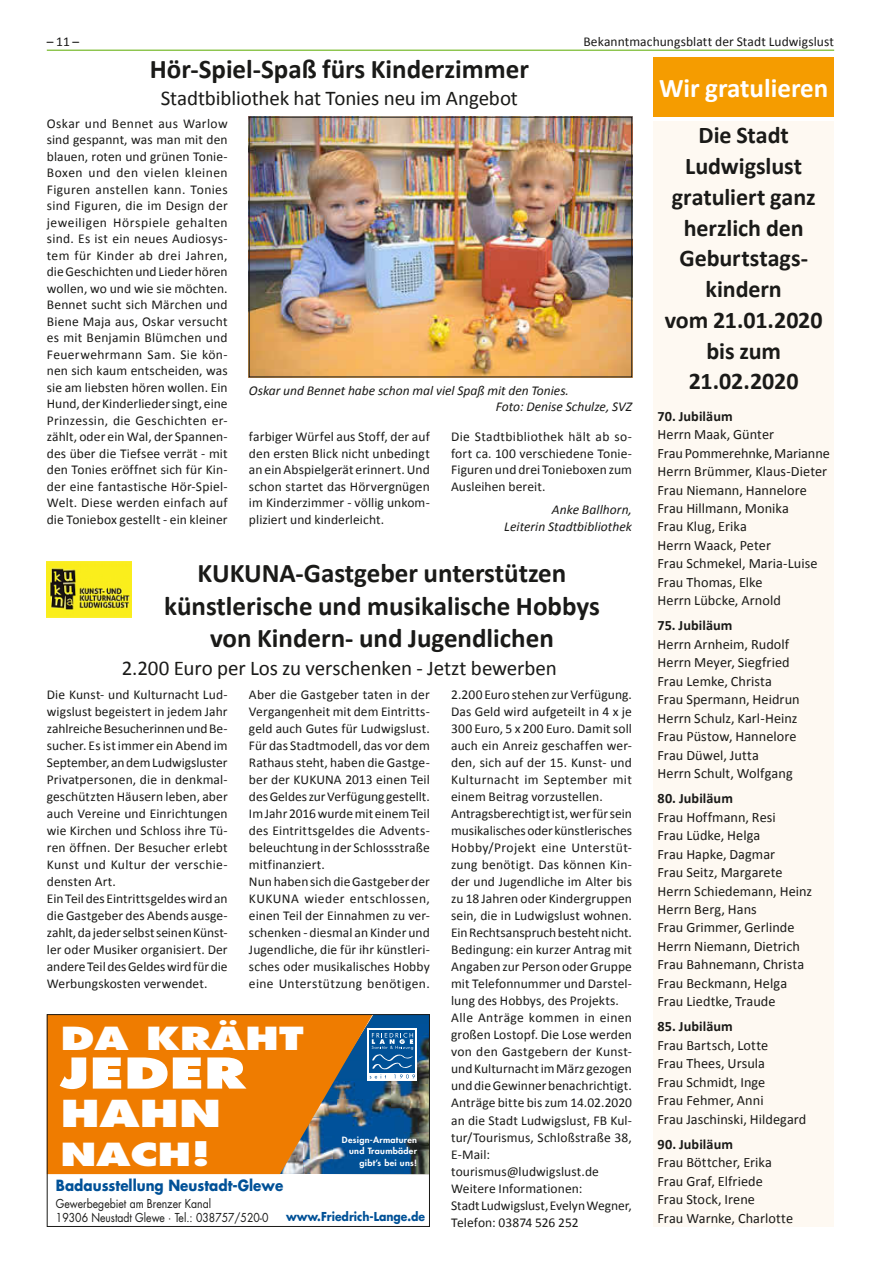
<style>
.page{position:relative;width:881px;height:1263px;background:#fff}
.page>*{position:absolute;margin:0;border:0;box-sizing:border-box;transform-origin:0 0}
.t1{font:800 41.25px "Futura LT";color:#fff;scale:1.33 1}
.t2{font:800 36.15px "Futura LT";color:#fff;scale:1.33 1}
.t3{font:800 36px/41px "Futura LT";letter-spacing:.03em;color:#fff;scale:1.07 1}
.t4{font:800 30.9px "Futura LT";color:#fff;scale:1.33 1}
.t5{font:800 27.6px "Futura LT";letter-spacing:.02em;color:#fff;scale:1.07 1}
.t6{font:700 27px/32.8px "Calibri";color:#1a1a18;text-align:center}
.t7{font:700 27px "Calibri";color:#fff}
.t8{font:700 24px/30.8px "Calibri";letter-spacing:-.005em;color:#1a1a18;text-align:center}
.t9{font:21px "Calibri";letter-spacing:-.005em;color:#1a1a18}
.t10{font:700 15px "Futura LT";color:#005197;scale:.9 1}
.t11{font:14.25px/18.5px "Calibri";letter-spacing:.005em;color:#1a1a18}
.t12{font:700 14.25px "Calibri";letter-spacing:.005em;color:#1a1a18}
.t13{font:13.5px/17px "Calibri";letter-spacing:.005em;color:#1a1a18}
.t14{font:italic 13.5px/16.5px "Calibri";color:#1a1a18;text-align:right}
.t15{font:12px/14.4px "Futura LT";color:#1a1a18;scale:.87 1}
.t16{font:700 12px "Futura LT";color:#005197;scale:.9 1}
.t17{font:800 8.4px/11.6px "Futura LT";letter-spacing:.03em;color:#fff;text-align:right;scale:1.07 1}
.t18{font:800 8.4px "Futura LT";letter-spacing:.05em;color:#005197;scale:1.07 1}
</style>
<div class="page">
<hr style="left:47px;top:50px;width:786px;height:1px;background:#75b828">
<div style="left:653px;top:57px;width:180px;height:60px;background:#f59c00"></div>
<div style="left:653px;top:121px;width:180px;height:1106px;background:#fef9f2"></div>
<img style="left:47px;top:561px;width:85px;height:57px">
<img style="left:251px;top:119px;width:378px;height:256px">
<div style="left:249px;top:117px;width:382px;height:260px;border:1px solid #1a1a18"></div>
<img style="left:372px;top:1016px;width:55px;height:158px">
<svg style="left:49px;top:1016px;width:323px;height:158px;background:#d57915"></svg>
<div style="left:47px;top:1014px;width:382px;height:213px;border:1px solid #1a1a18"></div>
<p class="t13" style="left:47px;top:33px;width:34px">– 11 –</p>
<p class="t13" style="left:583px;top:33px;width:252px">Bekanntmachungsblatt der Stadt Ludwigslust</p>
<h3 class="t7" style="left:658px;top:71px;width:171px">Wir gratulieren</h3>
<h3 class="t8" style="left:664px;top:120px;width:159px">Die Stadt<br>Ludwigslust gratuliert ganz herzlich den<br>Geburtstags&shy;kindern<br>vom 21.01.2020 bis zum<br>21.02.2020</h3>
<p class="t12" style="left:657px;top:407px;width:77px">70. Jubiläum</p>
<p class="t11" style="left:657px;top:425px;width:174px">Herrn Maak, Günter<br>Frau Pommerehnke, Marianne<br>Herrn Brümmer, Klaus-Dieter<br>Frau Niemann, Hannelore<br>Frau Hillmann, Monika<br>Frau Klug, Erika<br>Herrn Waack, Peter<br>Frau Schmekel, Maria-Luise<br>Frau Thomas, Elke<br>Herrn Lübcke, Arnold</p>
<p class="t12" style="left:657px;top:617px;width:76px">75. Jubiläum</p>
<p class="t11" style="left:657px;top:635px;width:144px">Herrn Arnheim, Rudolf<br>Herrn Meyer, Siegfried<br>Frau Lemke, Christa<br>Frau Spermann, Heidrun<br>Herrn Schulz, Karl-Heinz<br>Frau Püstow, Hannelore<br>Frau Düwel, Jutta<br>Herrn Schult, Wolfgang</p>
<p class="t12" style="left:657px;top:789px;width:77px">80. Jubiläum</p>
<p class="t11" style="left:657px;top:808px;width:156px">Frau Hoffmann, Resi<br>Frau Lüdke, Helga<br>Frau Hapke, Dagmar<br>Frau Seitz, Margarete<br>Herrn Schiedemann, Heinz<br>Herrn Berg, Hans<br>Frau Grimmer, Gerlinde<br>Herrn Niemann, Dietrich<br>Frau Bahnemann, Christa<br>Frau Beckmann, Helga<br>Frau Liedtke, Traude</p>
<p class="t12" style="left:657px;top:1018px;width:77px">85. Jubiläum</p>
<p class="t11" style="left:657px;top:1036px;width:150px">Frau Bartsch, Lotte<br>Frau Thees, Ursula<br>Frau Schmidt, Inge<br>Frau Fehmer, Anni<br>Frau Jaschinski, Hildegard</p>
<p class="t12" style="left:657px;top:1135px;width:77px">90. Jubiläum</p>
<p class="t11" style="left:657px;top:1153px;width:137px">Frau Böttcher, Erika<br>Frau Graf, Elfriede<br>Frau Stock, Irene<br>Frau Warnke, Charlotte</p>
<h3 class="t6" style="left:150px;top:52px;width:380px">Hör-Spiel-Spaß fürs Kinderzimmer</h3>
<h3 class="t9" style="left:161px;top:85px;width:358px">Stadtbibliothek hat Tonies neu im Angebot</h3>
<p class="t13" style="left:47px;top:115px;width:182px;line-height:16.5px;text-align:justify">Oskar und Bennet aus Warlow sind gespannt, was man mit den blauen, roten und grünen Tonie-Boxen und den vielen kleinen Figuren anstellen kann. Tonies sind Figuren, die im Design der jeweiligen Hörspiele gehalten sind. Es ist ein neues Audiosys&shy;tem für Kinder ab drei Jahren, die Geschichten und Lieder hören wollen, wo und wie sie möchten.<br>Bennet sucht sich Märchen und Biene Maja aus, Oskar versucht es mit Benjamin Blümchen und Feuerwehrmann Sam. Sie kön&shy;nen sich kaum entscheiden, was sie am liebsten hören wollen. Ein Hund, der Kinderlieder singt, eine Prinzessin, die Geschichten er&shy;zählt, oder ein Wal, der Spannen&shy;des über die Tiefsee verrät - mit den Tonies eröffnet sich für Kin&shy;der eine fantastische Hör-Spiel-Welt. Diese werden einfach auf die Toniebox gestellt - ein kleiner</p>
<p class="t14" style="left:495px;top:382px;width:138px;text-align:left;text-indent:-247px">Oskar und Bennet habe schon mal viel Spaß mit den Tonies.<br>Foto: Denise Schulze, SVZ</p>
<p class="t13" style="left:249px;top:429px;width:182px;line-height:16.5px;text-align:justify">farbiger Würfel aus Stoff, der auf den ersten Blick nicht unbedingt an ein Abspielgerät erinnert. Und schon startet das Hörvergnügen im Kinderzimmer - völlig unkom&shy;pliziert und kinderleicht.</p>
<p class="t13" style="left:451px;top:429px;width:182px;line-height:16.5px;text-align:justify">Die Stadtbibliothek hält ab so&shy;fort ca. 100 verschiedene Tonie-Figuren und drei Tonieboxen zum Ausleihen bereit.</p>
<p class="t14" style="left:504px;top:501px;width:129px">Anke Ballhorn,<br>Leiterin Stadtbibliothek</p>
<h3 class="t6" style="left:164px;top:556px;width:437px">KUKUNA-Gastgeber unterstützen künstlerische und musikalische Hobbys von Kindern- und Jugendlichen</h3>
<h3 class="t9" style="left:122px;top:655px;width:436px">2.200 Euro per Los zu verschenken - Jetzt bewerben</h3>
<p class="t13" style="left:47px;top:686px;width:182px">Die Kunst- und Kulturnacht Lud&shy;wigslust begeistert in jedem Jahr zahlreiche Besucherinnen und Be&shy;sucher. Es ist immer ein Abend im<br>September, an dem Ludwigsluster<br>Privatpersonen, die in denkmal&shy;geschützten Häusern leben, aber auch Vereine und Einrichtungen wie Kirchen und Schloss ihre Tü&shy;ren öffnen. Der Besucher erlebt<br>Kunst und Kultur der verschie&shy;densten Art.<br>Ein Teil des Eintrittsgeldes wird an die Gastgeber des Abends ausge&shy;zahlt, da jeder selbst seinen Künst&shy;ler oder Musiker organisiert. Der andere Teil des Geldes wird für die<br>Werbungskosten verwendet.</p>
<p class="t13" style="left:249px;top:686px;width:182px">Aber die Gastgeber taten in der<br>Vergangenheit mit dem Eintritts&shy;geld auch Gutes für Ludwigslust.<br>Für das Stadtmodell, das vor dem<br>Rathaus steht, haben die Gastge&shy;ber der KUKUNA 2013 einen Teil des Geldes zur Verfügung gestellt.<br>Im Jahr 2016 wurde mit einem Teil des Eintrittsgeldes die Advents&shy;beleuchtung in der Schlossstraße mitfinanziert.<br>Nun haben sich die Gastgeber der<br>KUKUNA wieder entschlossen, einen Teil der Einnahmen zu ver&shy;schenken - diesmal an Kinder und<br>Jugendliche, die für ihr künstleri&shy;sches oder musikalisches Hobby eine Unterstützung benötigen.</p>
<p class="t13" style="left:451px;top:686px;width:182px">2.200 Euro stehen zur Verfügung.<br>Das Geld wird aufgeteilt in 4 x je<br>300 Euro, 5 x 200 Euro. Damit soll auch ein Anreiz geschaffen wer&shy;den, sich auf der 15. Kunst- und<br>Kulturnacht im September mit einem Beitrag vorzustellen.<br>Antragsberechtigt ist, wer für sein musikalisches oder künstlerisches<br>Hobby/Projekt eine Unterstüt&shy;zung benötigt. Das können Kin&shy;der und Jugendliche im Alter bis zu 18 Jahren oder Kindergruppen sein, die in Ludwigslust wohnen.<br>Ein Rechtsanspruch besteht nicht.<br>Bedingung: ein kurzer Antrag mit<br>Angaben zur Person oder Gruppe mit Telefonnummer und Darstel&shy;lung des Hobbys, des Projekts.<br>Alle Anträge kommen in einen großen Lostopf. Die Lose werden von den Gastgebern der Kunst&shy;und Kulturnacht im März gezogen und die Gewinner benachrichtigt.<br>Anträge bitte bis zum 14.02.2020 an die Stadt Ludwigslust, FB Kul&shy;tur/Tourismus, Schloßstraße 38,<br>E-Mail: tourismus@ludwigslust.de<br>Weitere Informationen:<br>Stadt Ludwigslust, Evelyn Wegner,<br>Telefon: 03874 526 252</p>
<h3 class="t4" style="left:60px;top:1019px;width:184px">DA KRÄHT</h3>
<h1 class="t1" style="left:60px;top:1047px;width:141px">JEDER</h1>
<h2 class="t2" style="left:60px;top:1091px;width:122px">HAHN</h2>
<h3 class="t4" style="left:60px;top:1135px;width:114px">NACH!</h3>
<p class="t10" style="left:56px;top:1175px;width:254px">Badausstellung Neustadt-Glewe</p>
<p class="t15" style="left:56px;top:1196px;width:246px">Gewerbegebiet am Brenzer Kanal<br>19306 Neustadt Glewe · Tel.: 038757/520-0</p>
<h3 class="t5" style="left:164px;top:1021px;width:164px">DA KRÄHT</h3>
<h3 class="t3" style="left:164px;top:1056px;width:127px">JEDER<br>HAHN</h3>
<p class="t17" style="left:342px;top:1134px;width:72px">Design-Armaturen und Traumbäder gibt’s bei uns!</p>
<p class="t18" style="left:312px;top:1208px;width:99px">www.Friedrich-Lange.de</p>
<p class="t16" style="left:286px;top:1208px;width:156px">www.Friedrich-Lange.de</p>
</div>
